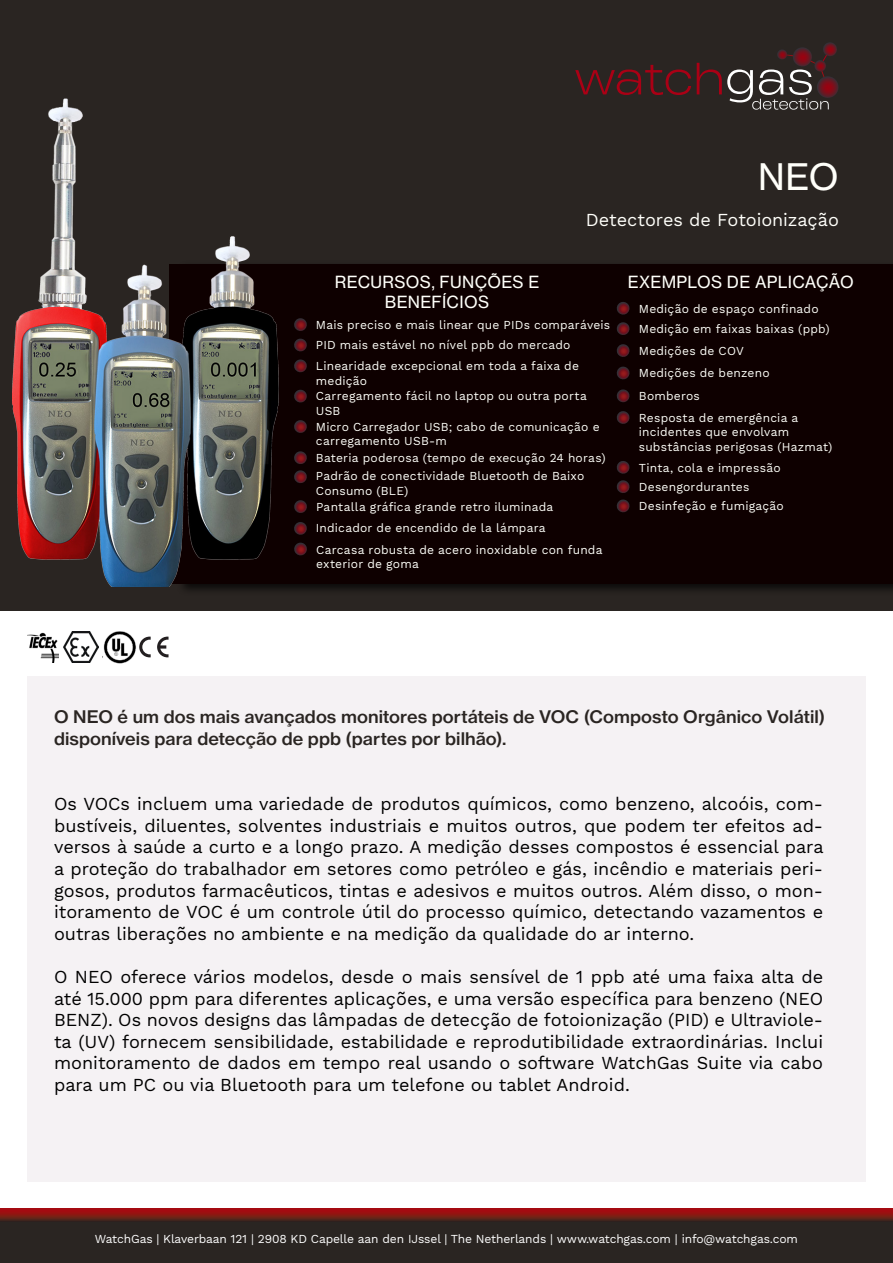
<style>
.page{position:relative;width:893px;height:1263px;background:#fff}
.page>*{position:absolute;margin:0;border:0;box-sizing:border-box;transform-origin:0 0}
.t1{font:36px "N Haas Grotesk TX Pro 55 Rg";color:#fffffa}
.t2{font:18px/21.6px "Work Sans";color:#000;text-align:justify}
.t3{font:18px "Work Sans";letter-spacing:-.005em;color:#fffffa}
.t4{font:17.1px/21.6px "N Haas Grotesk TX Pro 65 Md";color:#2a2522;scale:1.05 1}
.t5{font:16.5px/19.8px "N Haas Grotesk TX Pro 55 Rg";letter-spacing:.02em;color:#fffffa;text-align:center}
.t6{font:12px/14.4px "Work Sans";letter-spacing:.015em;color:#fffffa}
.t7{font:12px "Work Sans";letter-spacing:-.01em;color:#fff}
</style>
<div class="page">
<div style="left:0;top:0;width:893px;height:611px;background:#2a2522"></div>
<div style="left:0;top:1209px;width:893px;height:54px;background:#2a2522"></div>
<svg style="left:0;top:1209px;width:893px;height:12px;background:#7f1814"></svg>
<div style="left:176px;top:260px;width:717px;height:337px;background:#000;opacity:.75"></div>
<div style="left:170px;top:264px;width:723px;height:320px;background:#0e0000"></div>
<div style="left:27px;top:676px;width:839px;height:506px;background:#f5f2f4"></div>
<svg style="left:617px;top:302px;width:13px;height:13px"></svg>
<svg style="left:617px;top:322px;width:13px;height:13px"></svg>
<svg style="left:575px;top:42px;width:263px;height:68px"></svg>
<img style="left:103px;top:631px;width:33px;height:33px">
<img style="left:28px;top:632px;width:30px;height:30px">
<img style="left:64px;top:632px;width:35px;height:30px">
<svg style="left:294px;top:318px;width:13px;height:13px"></svg>
<svg style="left:294px;top:339px;width:13px;height:13px"></svg>
<svg style="left:294px;top:359px;width:13px;height:13px"></svg>
<svg style="left:294px;top:390px;width:13px;height:13px"></svg>
<svg style="left:294px;top:420px;width:13px;height:13px"></svg>
<svg style="left:294px;top:451px;width:13px;height:32px"></svg>
<svg style="left:294px;top:500px;width:13px;height:13px"></svg>
<svg style="left:294px;top:522px;width:13px;height:13px"></svg>
<img style="left:12px;top:99px;width:267px;height:488px">
<svg style="left:294px;top:543px;width:13px;height:13px"></svg>
<svg style="left:139px;top:637px;width:12px;height:20px"></svg>
<svg style="left:157px;top:637px;width:12px;height:20px"></svg>
<svg style="left:617px;top:344px;width:13px;height:13px"></svg>
<svg style="left:617px;top:367px;width:13px;height:13px"></svg>
<svg style="left:617px;top:389px;width:13px;height:13px"></svg>
<svg style="left:617px;top:411px;width:13px;height:13px"></svg>
<svg style="left:617px;top:461px;width:13px;height:52px"></svg>
<p class="t1" style="left:758px;top:155px;width:82px">NEO</p>
<p class="t3" style="left:586px;top:209px;width:255px">Detectores de Fotoionização</p>
<p class="t5" style="left:335px;top:272px;width:206px">RECURSOS, FUNÇÕES E<br>BENEFÍCIOS</p>
<p class="t6" style="left:316px;top:318px;width:296px">Mais preciso e mais linear que PIDs comparáveis</p>
<p class="t6" style="left:316px;top:339px;width:256px">PID mais estável no nível ppb do mercado</p>
<p class="t6" style="left:316px;top:359px;width:265px">Linearidade excepcional em toda a faixa de medição</p>
<p class="t6" style="left:316px;top:390px;width:272px">Carregamento fácil no laptop ou outra porta<br>USB</p>
<p class="t6" style="left:316px;top:420px;width:285px">Micro Carregador USB; cabo de comunicação e carregamento USB-m</p>
<p class="t6" style="left:316px;top:451px;width:291px">Bateria poderosa (tempo de execução 24 horas)</p>
<p class="t6" style="left:316px;top:470px;width:270px">Padrão de conectividade Bluetooth de Baixo<br>Consumo (BLE)</p>
<p class="t6" style="left:316px;top:500px;width:239px">Pantalla gráfica grande retro iluminada</p>
<p class="t6" style="left:316px;top:521px;width:231px">Indicador de encendido de la lámpara</p>
<p class="t6" style="left:316px;top:543px;width:288px">Carcasa robusta de acero inoxidable con funda</p>
<p class="t6" style="left:316px;top:557px;width:104px">exterior de goma</p>
<p class="t5" style="left:628px;top:272px;width:227px">EXEMPLOS DE APLICAÇÃO</p>
<p class="t6" style="left:639px;top:302px;width:181px">Medição de espaço confinado</p>
<p class="t6" style="left:639px;top:322px;width:192px">Medição em faixas baixas (ppb)</p>
<p class="t6" style="left:639px;top:344px;width:106px">Medições de COV</p>
<p class="t6" style="left:639px;top:367px;width:132px">Medições de benzeno</p>
<p class="t6" style="left:639px;top:389px;width:62px">Bomberos</p>
<p class="t6" style="left:639px;top:411px;width:195px">Resposta de emergência a incidentes que envolvam substâncias perigosas (Hazmat)</p>
<p class="t6" style="left:639px;top:461px;width:143px">Tinta, cola e impressão</p>
<p class="t6" style="left:639px;top:480px;width:112px">Desengordurantes</p>
<p class="t6" style="left:639px;top:499px;width:146px">Desinfeção e fumigação</p>
<p class="t4" style="left:54px;top:706px;width:736px">O NEO é um dos mais avançados monitores portáteis de VOC (Composto Orgânico Volátil) disponíveis para detecção de ppb (partes por bilhão).</p>
<p class="t2" style="left:54px;top:794px;width:771px">Os VOCs incluem uma variedade de produtos químicos, como benzeno, alcoóis, com&shy;bustíveis, diluentes, solventes industriais e muitos outros, que podem ter efeitos ad&shy;versos à saúde a curto e a longo prazo. A medição desses compostos é essencial para a proteção do trabalhador em setores como petróleo e gás, incêndio e materiais peri&shy;gosos, produtos farmacêuticos, tintas e adesivos e muitos outros. Além disso, o mon&shy;itoramento de VOC é um controle útil do processo químico, detectando vazamentos e outras liberações no ambiente e na medição da qualidade do ar interno.</p>
<p class="t2" style="left:54px;top:967px;width:771px">O NEO oferece vários modelos, desde o mais sensível de 1 ppb até uma faixa alta de até 15.000 ppm para diferentes aplicações, e uma versão específica para benzeno (NEO BENZ). Os novos designs das lâmpadas de detecção de fotoionização (PID) e Ultraviole&shy;ta (UV) fornecem sensibilidade, estabilidade e reprodutibilidade extraordinárias. Inclui monitoramento de dados em tempo real usando o software WatchGas Suite via cabo para um PC ou via Bluetooth para um telefone ou tablet Android.</p>
<p class="t7" style="left:95px;top:1231px;width:705px">WatchGas | Klaverbaan 121 | 2908 KD Capelle aan den IJssel | The Netherlands | www.watchgas.com | info@watchgas.com</p>
</div>
